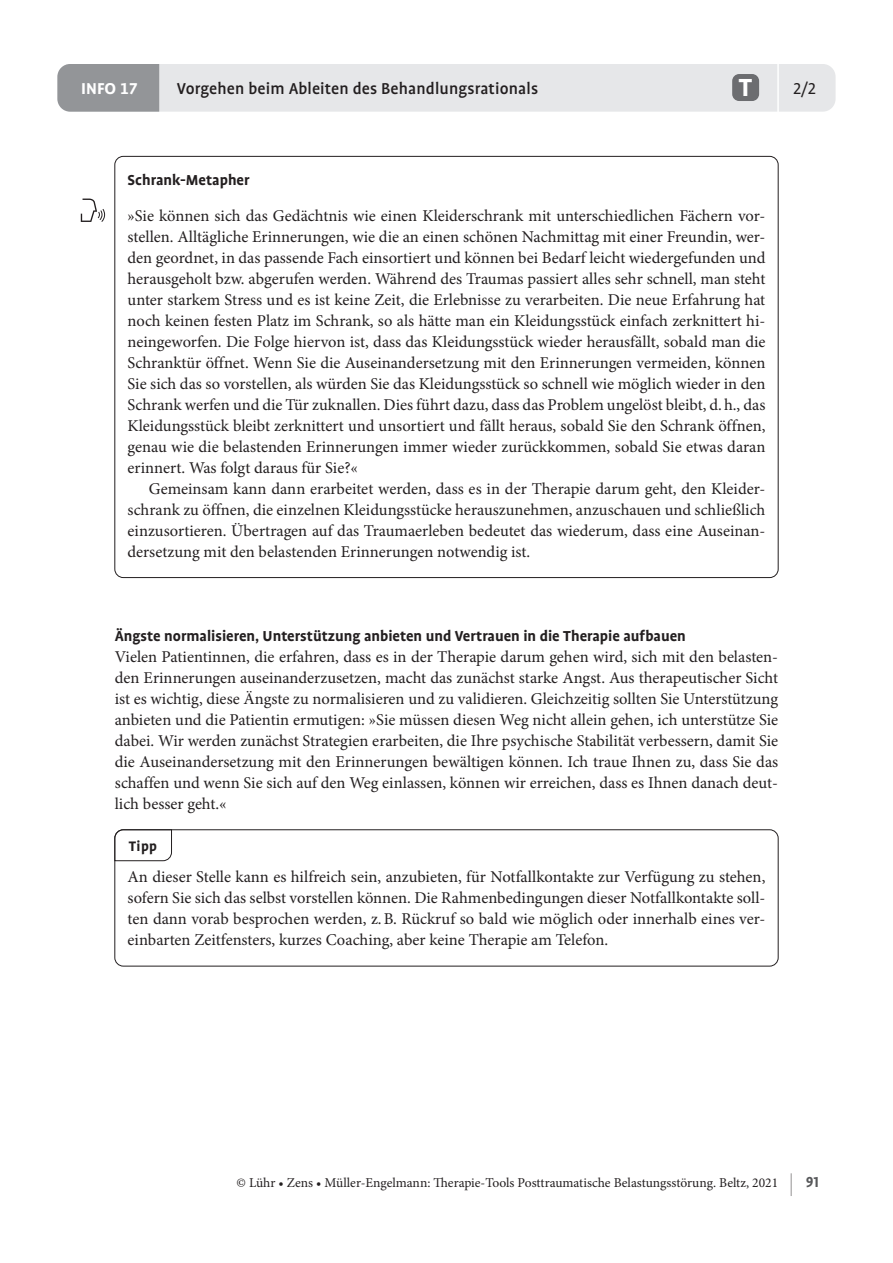
<style>
.page{position:relative;width:893px;height:1263px;background:#fff}
.page>*{position:absolute;margin:0;border:0;box-sizing:border-box;transform-origin:0 0}
.AB_Icon_EJKT{font:700 28.35px "Profile OT";color:#fff}
.t1{font:700 24.6px "Profile OT";color:#231f20;scale:.15 1}
.AB_Titel_Wdh{font:500 18px "Profile OT";letter-spacing:.005em;color:#231f20}
.t2{font:700 18px "Profile OT";letter-spacing:.005em;color:#fff}
.t3{font:18px "Profile OT";color:#231f20}
.Box_GT_stumpf{font:16.5px/21px "Minion Pro";color:#231f20;text-align:justify}
.AB_stumpf{font:16.5px/21px "Minion Pro";color:#231f20;text-align:justify}
.Box_GT{font:16.5px/21px "Minion Pro";color:#231f20;text-align:justify}
.Kastenüberschrift{font:700 16.5px "Profile OT";color:#231f20}
.t4{font:700 16.5px "Profile OT";color:#57585a}
.Label{font:700 15.75px "Profile OT";color:#231f20}
.t5{font:13.5px "Minion Pro";letter-spacing:-.005em;color:#231f20}
</style>
<div class="page">
<div style="left:57px;top:64px;width:779px;height:48px;background:#e6e7e9;border-radius:13px"></div>
<div style="left:57px;top:64px;width:102px;height:48px;background:#939598"></div>
<hr style="left:777px;top:56px;width:2px;height:68px;background:#fff">
<div style="left:114px;top:829px;width:664px;height:137px;border:1px solid #231f20;border-radius:9px"></div>
<svg style="left:81px;top:199px;width:24px;height:23px"></svg>
<div style="left:732px;top:74px;width:27px;height:27px;background:#6c6d70;border-radius:7px"></div>
<svg style="left:114px;top:829px;width:58px;height:32px"></svg>
<p class="t2" style="left:81px;top:79px;width:58px">INFO 17</p>
<p class="AB_Titel_Wdh" style="left:177px;top:79px;width:363px">Vorgehen beim Ableiten des Behandlungsrationals</p>
<p class="AB_Icon_EJKT" style="left:739px;top:72px;width:15px">T</p>
<p class="t3" style="left:793px;top:79px;width:24px">2/2</p>
<p class="Kastenüberschrift" style="left:128px;top:171px;width:124px">Schrank-Metapher</p>
<p class="Box_GT_stumpf" style="left:128px;top:205px;width:639px">»Sie können sich das Gedächtnis wie einen Kleiderschrank mit unterschiedlichen Fächern vor&shy;stellen. Alltägliche Erinnerungen, wie die an einen schönen Nachmittag mit einer Freundin, wer&shy;den geordnet, in das passende Fach einsortiert und können bei Bedarf leicht wiedergefunden und herausgeholt bzw. abgerufen werden. Während des Traumas passiert alles sehr schnell, man steht unter starkem Stress und es ist keine Zeit, die Erlebnisse zu verarbeiten. Die neue Erfahrung hat noch keinen festen Platz im Schrank, so als hätte man ein Kleidungsstück einfach zerknittert hi&shy;neingeworfen. Die Folge hiervon ist, dass das Kleidungsstück wieder herausfällt, sobald man die Schranktür öffnet. Wenn Sie die Auseinandersetzung mit den Erinnerungen vermeiden, können Sie sich das so vorstellen, als würden Sie das Kleidungsstück so schnell wie möglich wieder in den Schrank werfen und die Tür zuknallen. Dies führt dazu, dass das Problem ungelöst bleibt, d.h., das Kleidungsstück bleibt zerknittert und unsortiert und fällt heraus, sobald Sie den Schrank öffnen, genau wie die belastenden Erinnerungen immer wieder zurückkommen, sobald Sie etwas daran erinnert. Was folgt daraus für Sie?«</p>
<p class="Box_GT" style="left:128px;top:478px;width:639px;text-indent:21px">Gemeinsam kann dann erarbeitet werden, dass es in der Therapie darum geht, den Kleider&shy;schrank zu öffnen, die einzelnen Kleidungsstücke herauszunehmen, anzuschauen und schließlich einzusortieren. Übertragen auf das Traumaerleben bedeutet das wiederum, dass eine Auseinan&shy;dersetzung mit den belastenden Erinnerungen notwendig ist.</p>
<p class="Kastenüberschrift" style="left:115px;top:627px;width:573px">Ängste normalisieren, Unterstützung anbieten und Vertrauen in die Therapie aufbauen</p>
<p class="AB_stumpf" style="left:115px;top:646px;width:665px">Vielen Patientinnen, die erfahren, dass es in der Therapie darum gehen wird, sich mit den belasten&shy;den Erinnerungen auseinanderzusetzen, macht das zunächst starke Angst. Aus therapeutischer Sicht ist es wichtig, diese Ängste zu normalisieren und zu validieren. Gleichzeitig sollten Sie Unterstützung anbieten und die Patientin ermutigen: »Sie müssen diesen Weg nicht allein gehen, ich unterstütze Sie dabei. Wir werden zunächst Strategien erarbeiten, die Ihre psychische Stabilität verbessern, damit Sie die Auseinandersetzung mit den Erinnerungen bewältigen können. Ich traue Ihnen zu, dass Sie das schaffen und wenn Sie sich auf den Weg einlassen, können wir erreichen, dass es Ihnen danach deut&shy;lich besser geht.«</p>
<p class="Label" style="left:129px;top:838px;width:30px">Tipp</p>
<p class="Box_GT_stumpf" style="left:128px;top:867px;width:639px">An dieser Stelle kann es hilfreich sein, anzubieten, für Notfallkontakte zur Verfügung zu stehen, sofern Sie sich das selbst vorstellen können. Die Rahmenbedingungen dieser Notfallkontakte soll&shy;ten dann vorab besprochen werden, z.B. Rückruf so bald wie möglich oder innerhalb eines ver&shy;einbarten Zeitfensters, kurzes Coaching, aber keine Therapie am Telefon.</p>
<h2 class="t1" style="left:791px;top:1170px;width:8px">|</h2>
<p class="t5" style="left:236px;top:1174px;width:543px">© Lühr • Zens • Müller-Engelmann: Therapie-Tools Posttraumatische Belastungsstörung. Beltz, 2021</p>
<p class="t4" style="left:806px;top:1173px;width:15px">91</p>
</div>
